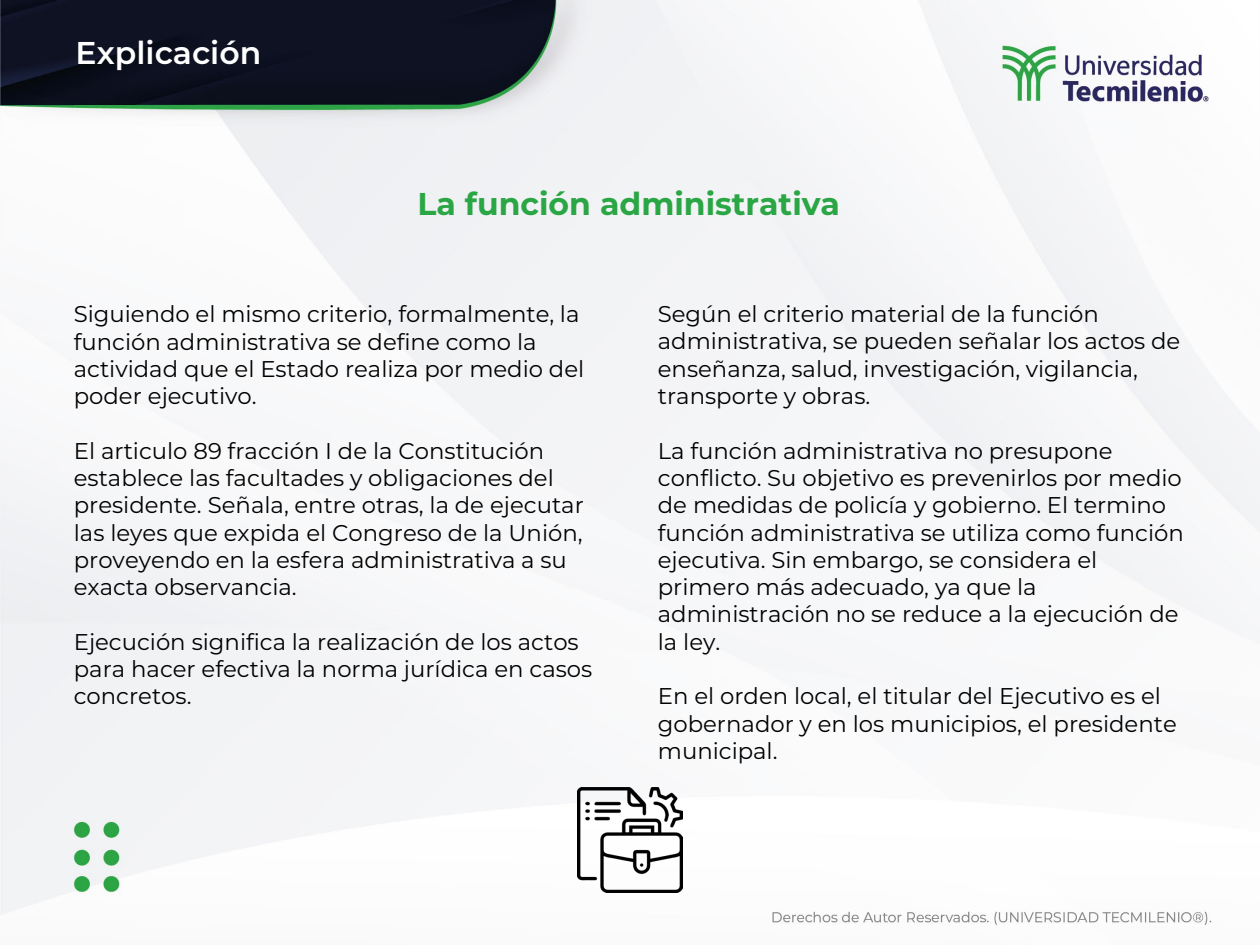
<style>
.page{position:relative;width:1260px;height:945px;background:#fff}
.page>*{position:absolute;margin:0;border:0;box-sizing:border-box;transform-origin:0 0}
.t1{font:700 31.5px "Montserrat";color:#2aa645}
.t2{font:600 31.5px "Montserrat";color:#fff}
.t3{font:22.75px/27.3px "Montserrat";color:#000}
</style>
<div class="page">
<img style="left:0;top:0;width:1260px;height:925px">
<img style="left:577px;top:787px;width:106px;height:106px">
<h1 class="t2" style="left:76px;top:31px;width:187px">Explicación</h1>
<p class="t1" style="left:417px;top:181px;width:424px">La función administrativa</p>
<p class="t3" style="left:74px;top:300px;width:512px">Siguiendo el mismo criterio, formalmente, la función administrativa se define como la actividad que el Estado realiza por medio del poder ejecutivo.</p>
<p class="t3" style="left:74px;top:436px;width:512px">El articulo 89 fracción I de la Constitución establece las facultades y obligaciones del presidente. Señala, entre otras, la de ejecutar las leyes que expida el Congreso de la Unión, proveyendo en la esfera administrativa a su exacta observancia.</p>
<p class="t3" style="left:74px;top:627px;width:520px">Ejecución significa la realización de los actos para hacer efectiva la norma jurídica en casos concretos.</p>
<p class="t3" style="left:658px;top:300px;width:524px">Según el criterio material de la función administrativa, se pueden señalar los actos de enseñanza, salud, investigación, vigilancia, transporte y obras.</p>
<p class="t3" style="left:658px;top:436px;width:527px">La función administrativa no presupone conflicto. Su objetivo es prevenirlos por medio de medidas de policía y gobierno. El termino función administrativa se utiliza como función ejecutiva. Sin embargo, se considera el primero más adecuado, ya que la administración no se reduce a la ejecución de la ley.</p>
<p class="t3" style="left:658px;top:682px;width:520px">En el orden local, el titular del Ejecutivo es el gobernador y en los municipios, el presidente municipal.</p>
</div>
